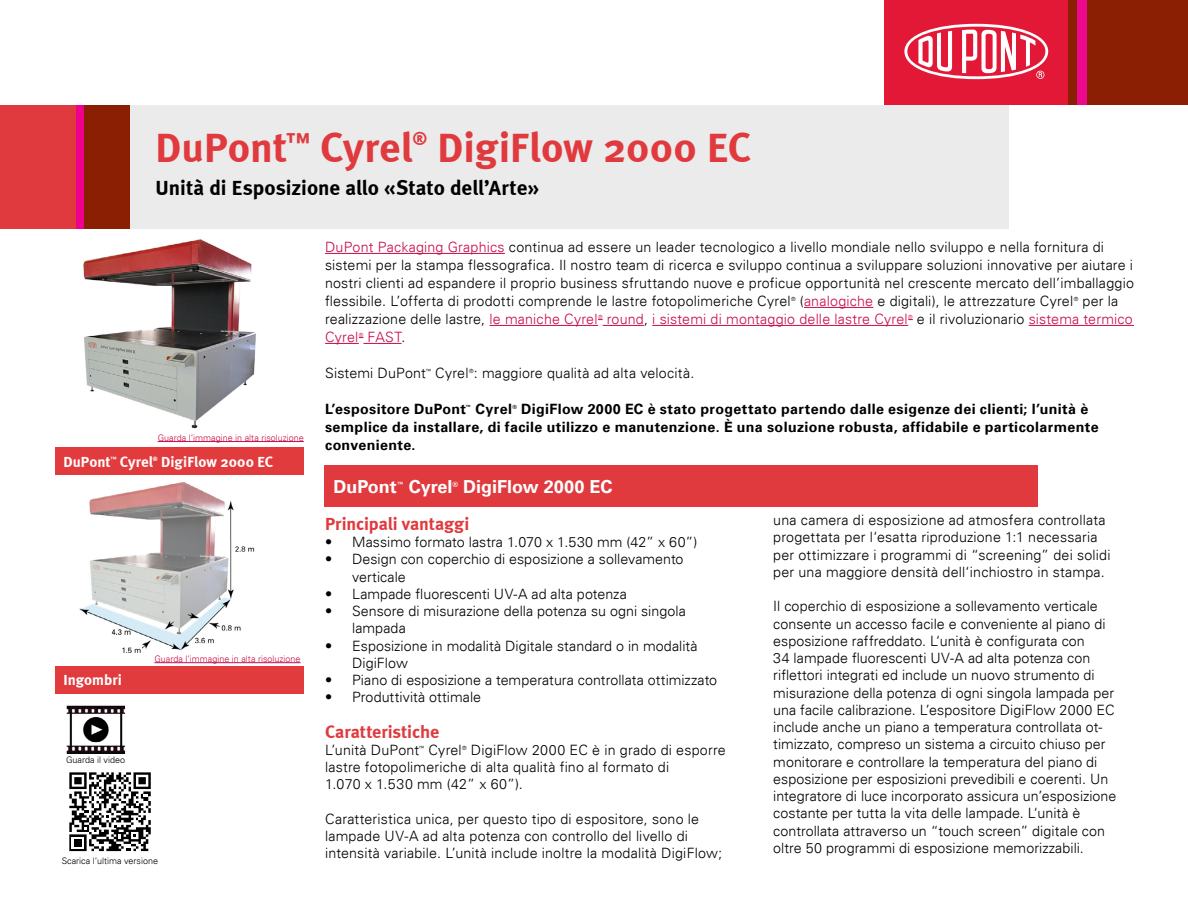
<style>
.page{position:relative;width:1188px;height:918px;background:#fff}
.page>*{position:absolute;margin:0;border:0;box-sizing:border-box;transform-origin:0 0}
.t1{font:700 42px "Meta";color:#e03a3e}
.t2{font:700 21px "Meta";color:#000}
.t3{font:700 18px "Meta";letter-spacing:-.005em;color:#e03a3e}
.t4{font:700 18px "Univers LT";color:#fff}
.t5{font:700 15px "Meta";letter-spacing:.005em;color:#fff}
.t6{font:300 14.25px/17.2px "Univers LT";letter-spacing:.01em;color:#000}
.t7{font:700 14.25px/18px "Univers LT";letter-spacing:.025em;color:#000}
.t8{font:300 14.25px "Univers LT";letter-spacing:.015em;color:#c80c47}
.t9{font:300 9px "Univers LT";color:#c80c47}
.t10{font:300 9px "Univers LT";color:#000}
.t11{font:700 7.2px "Univers LT";color:#fff}
.t12{font:700 6px "Meta";color:#fff}
.t13{font:300 5.7px "Univers LT";color:#000}
.t14{font:300 5.7px "Univers LT";color:#c80c47}
.t15{font:700 5.7px "Univers LT";color:#000}
.s1{color:#c80c47}
.s2{color:#000}
</style>
<div class="page">
<hr style="left:325px;top:253px;width:180px;height:1px;background:#c80c47">
<hr style="left:804px;top:307px;width:69px;height:1px;background:#c80c47">
<hr style="left:490px;top:325px;width:108px;height:1px;background:#c80c47">
<hr style="left:603px;top:325px;width:41px;height:1px;background:#c80c47">
<hr style="left:652px;top:325px;width:256px;height:1px;background:#c80c47">
<hr style="left:1029px;top:325px;width:105px;height:1px;background:#c80c47">
<hr style="left:325px;top:343px;width:34px;height:1px;background:#c80c47">
<hr style="left:363px;top:343px;width:39px;height:1px;background:#c80c47">
<div style="left:324px;top:465px;width:714px;height:41px;background:#e03a3e"></div>
<div style="left:55px;top:447px;width:248px;height:27px;background:#e23b3e"></div>
<div style="left:55px;top:666px;width:248px;height:28px;background:#e23b3e"></div>
<div style="left:75px;top:105px;width:9px;height:124px;background:#ec008c"></div>
<div style="left:0;top:105px;width:76px;height:124px;background:#e03a3e"></div>
<div style="left:84px;top:105px;width:46px;height:124px;background:#8a1f03"></div>
<div style="left:131px;top:105px;width:878px;height:124px;background:#ebebec"></div>
<div style="left:1068px;top:0;width:120px;height:104px;background:#8a1f03"></div>
<div style="left:1077px;top:0;width:10px;height:104px;background:#ec098d"></div>
<div style="left:885px;top:0;width:183px;height:104px;background:#e31837"></div>
<svg style="left:904px;top:24px;width:144px;height:55px"></svg>
<img style="left:83px;top:239px;width:173px;height:190px">
<hr style="left:158px;top:441px;width:146px;height:1px;background:#c80c47">
<img style="left:79px;top:482px;width:176px;height:171px">
<hr style="left:154px;top:662px;width:147px;height:1px;background:#c80c47">
<svg style="left:69px;top:772px;width:82px;height:79px"></svg>
<img style="left:66px;top:705px;width:60px;height:48px">
<h1 class="t1" style="left:156px;top:122px;width:259px">DuPont<sup>™</sup> Cyrel</h1>
<p class="t3" style="left:413px;top:128px;width:16px">®</p>
<h1 class="t1" style="left:437px;top:122px;width:316px">DigiFlow 2000 EC</h1>
<h2 class="t2" style="left:156px;top:175px;width:385px">Unità di Esposizione allo «Stato dell’Arte»</h2>
<p class="t6" style="left:325px;top:238px;width:810px;line-height:18px"><span class="s1">DuPont Packaging Graphics</span> continua ad essere un leader tecnologico a livello mondiale nello sviluppo e nella fornitura di sistemi per la stampa flessografica. Il nostro team di ricerca e sviluppo continua a sviluppare soluzioni innovative per aiutare i nostri clienti ad espandere il proprio business sfruttando nuove e proficue opportunità nel crescente mercato dell’imballaggio flessibile. L’offerta di prodotti comprende le lastre fotopolimeriche Cyrel</p>
<p class="t13" style="left:791px;top:296px;width:6px">®</p>
<p class="t6" style="left:800px;top:292px;width:275px">(<span class="s1">analogiche</span> e digitali), le attrezzature Cyrel</p>
<p class="t13" style="left:1074px;top:296px;width:6px">®</p>
<p class="t6" style="left:1082px;top:292px;width:37px">per la</p>
<p class="t9" style="left:158px;top:432px;width:148px">Guarda l’immagine in alta risoluzione</p>
<p class="t5" style="left:63px;top:453px;width:49px">DuPont</p>
<p class="t12" style="left:110px;top:456px;width:8px">™</p>
<p class="t5" style="left:120px;top:453px;width:35px">Cyrel</p>
<p class="t12" style="left:153px;top:456px;width:6px">®</p>
<p class="t5" style="left:161px;top:453px;width:114px">DigiFlow 2000 EC</p>
<p class="t5" style="left:63px;top:671px;width:60px">Ingombri</p>
<p class="t10" style="left:66px;top:754px;width:61px">Guarda il video</p>
<p class="t9" style="left:154px;top:653px;width:148px">Guarda l’immagine in alta risoluzione</p>
<p class="t10" style="left:62px;top:855px;width:98px">Scarica l’ultima versione</p>
<p class="t6" style="left:325px;top:310px;width:274px">realizzazione delle lastre, <span class="s1">le maniche Cyrel</span></p>
<p class="t14" style="left:598px;top:314px;width:6px">®</p>
<p class="t8" style="left:607px;top:310px;width:302px">round<span class="s2">,</span> i sistemi di montaggio delle lastre Cyrel</p>
<p class="t14" style="left:908px;top:314px;width:6px">®</p>
<p class="t6" style="left:917px;top:310px;width:217px">e il rivoluzionario <span class="s1">sistema termico</span></p>
<p class="t8" style="left:325px;top:328px;width:35px">Cyrel</p>
<p class="t14" style="left:359px;top:332px;width:6px">®</p>
<p class="t8" style="left:368px;top:328px;width:40px">FAST<span class="s2">.</span></p>
<p class="t6" style="left:325px;top:364px;width:102px">Sistemi DuPont</p>
<p class="t13" style="left:426px;top:368px;width:7px">™</p>
<p class="t6" style="left:435px;top:364px;width:261px">Cyrel : maggiore qualità ad alta velocità.</p>
<p class="t13" style="left:469px;top:368px;width:6px">®</p>
<p class="t7" style="left:325px;top:400px;width:775px;text-indent:196px">DigiFlow 2000 EC è stato progettato partendo dalle esigenze dei clienti; l’unità è semplice da installare, di facile utilizzo e manutenzione. È una soluzione robusta, affidabile e particolarmente conveniente.</p>
<p class="t4" style="left:333px;top:476px;width:65px">DuPont</p>
<p class="t11" style="left:397px;top:480px;width:9px">™</p>
<p class="t4" style="left:409px;top:476px;width:45px">Cyrel</p>
<p class="t11" style="left:452px;top:480px;width:7px">®</p>
<p class="t4" style="left:463px;top:476px;width:151px">DigiFlow 2000 EC</p>
<p class="t7" style="left:325px;top:400px;width:143px">L’espositore DuPont</p>
<p class="t15" style="left:466px;top:404px;width:7px">™</p>
<p class="t7" style="left:475px;top:400px;width:38px">Cyrel</p>
<p class="t15" style="left:513px;top:404px;width:6px">®</p>
<p class="t3" style="left:325px;top:513px;width:146px">Principali vantaggi</p>
<p class="t6" style="left:325px;top:533px;width:374px">• Massimo formato lastra 1.070 x 1.530 mm (42” x 60”)</p>
<p class="t6" style="left:352px;top:551px;width:333px;text-indent:-27px">• Design con coperchio di esposizione a sollevamento verticale</p>
<p class="t6" style="left:325px;top:585px;width:303px">• Lampade fluorescenti UV-A ad alta potenza</p>
<p class="t6" style="left:352px;top:603px;width:335px;text-indent:-27px">• Sensore di misurazione della potenza su ogni singola lampada</p>
<p class="t6" style="left:352px;top:637px;width:347px;text-indent:-27px">• Esposizione in modalità Digitale standard o in modalità<br>DigiFlow</p>
<p class="t6" style="left:325px;top:672px;width:394px">• Piano di esposizione a temperatura controllata ottimizzato</p>
<p class="t6" style="left:325px;top:689px;width:158px">• Produttività ottimale</p>
<p class="t3" style="left:325px;top:721px;width:116px">Caratteristiche</p>
<p class="t6" style="left:325px;top:741px;width:96px">L’unità DuPont</p>
<p class="t13" style="left:419px;top:744px;width:7px">™</p>
<p class="t6" style="left:428px;top:741px;width:35px">Cyrel</p>
<p class="t13" style="left:462px;top:744px;width:6px">®</p>
<p class="t6" style="left:325px;top:741px;width:402px;text-indent:146px">DigiFlow 2000 EC è in grado di esporre lastre fotopolimeriche di alta qualità fino al formato di<br>1.070 x 1.530 mm (42” x 60”).</p>
<p class="t6" style="left:325px;top:810px;width:399px">Caratteristica unica, per questo tipo di espositore, sono le lampade UV-A ad alta potenza con controllo del livello di intensità variabile. L’unità include inoltre la modalità DigiFlow;</p>
<p class="t6" style="left:773px;top:511px;width:339px">una camera di esposizione ad atmosfera controllata progettata per l‘esatta riproduzione 1:1 necessaria per ottimizzare i programmi di “screening” dei solidi per una maggiore densità dell‘inchiostro in stampa.</p>
<p class="t6" style="left:773px;top:598px;width:345px">Il coperchio di esposizione a sollevamento verticale consente un accesso facile e conveniente al piano di esposizione raffreddato. L‘unità è configurata con<br>34 lampade fluorescenti UV-A ad alta potenza con riflettori integrati ed include un nuovo strumento di misurazione della potenza di ogni singola lampada per una facile calibrazione. L’espositore DigiFlow 2000 EC include anche un piano a temperatura controllata ot&shy;timizzato, compreso un sistema a circuito chiuso per monitorare e controllare la temperatura del piano di esposizione per esposizioni prevedibili e coerenti. Un integratore di luce incorporato assicura un’esposizione costante per tutta la vita delle lampade. L‘unità è controllata attraverso un “touch screen” digitale con oltre 50 programmi di esposizione memorizzabili.</p>
</div>
